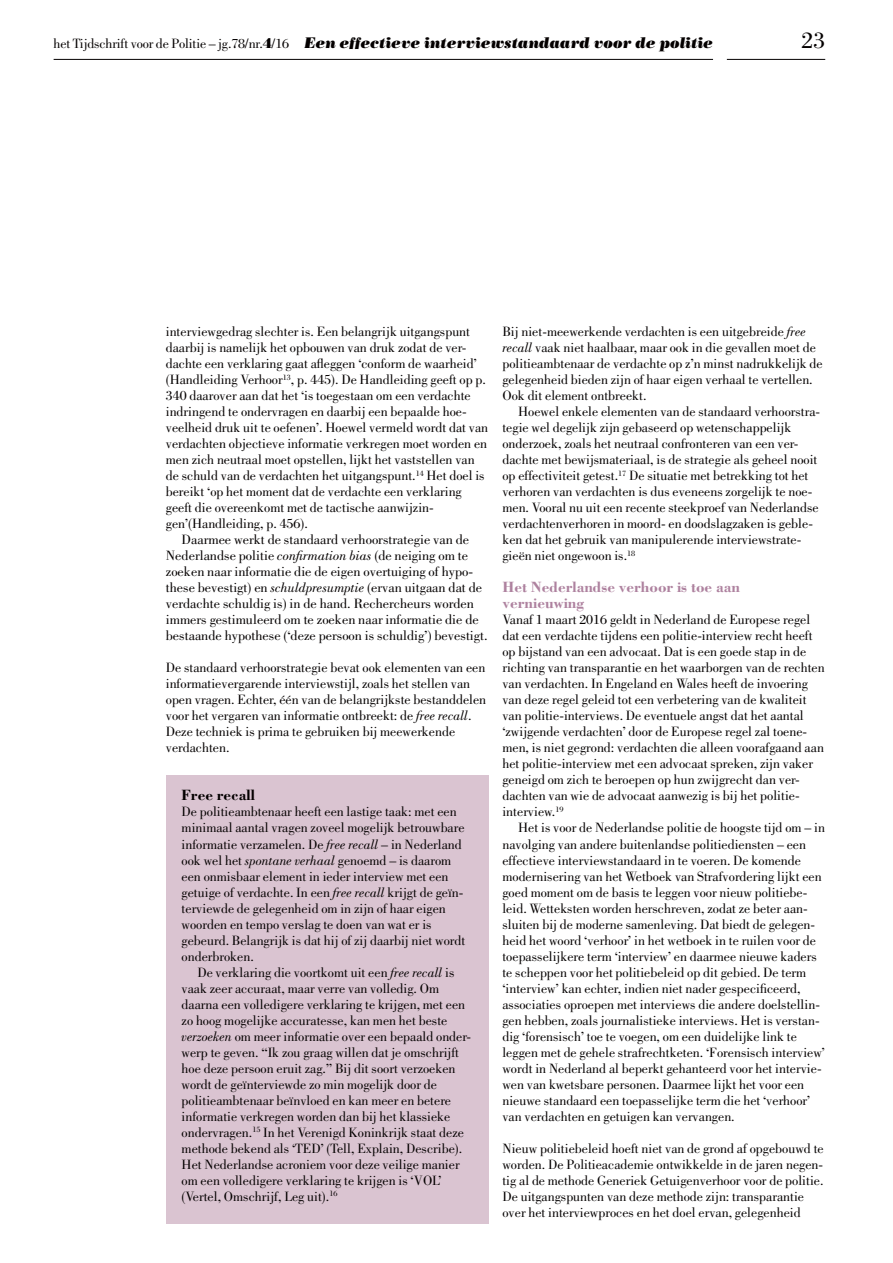
<style>
.page{position:relative;width:893px;height:1263px;background:#fff}
.page>*{position:absolute;margin:0;border:0;box-sizing:border-box;transform-origin:0 0}
.t1{font:23.7px "Bodoni Std";color:#040000}
.t2{font:italic 15.3px "Bodoni Std Poster";color:#040000;scale:.95 1}
.t3{font:700 15.3px/16px "Bodoni Std";color:#ae829f}
.t4{font:700 15.3px "Bodoni Std";color:#040000}
.t5{font:13.95px/16px "Bodoni Std";color:#040000}
.s1{font-family:"Bodoni Std";font-style:normal;font-size:13.95px}
.s2{font-style:normal;font-size:13.95px}
.s3{font-style:italic}
</style>
<div class="page">
<hr style="left:54px;top:59px;width:659px;height:1px;background:#040000">
<hr style="left:727px;top:59px;width:98px;height:1px;background:#040000">
<div style="left:166px;top:775px;width:323px;height:448px;background:#dac4d1"></div>
<p class="t2" style="left:54px;top:37px;width:695px"><span class="s1">het Tijdschrift voor de Politie – jg.78/nr.</span><span class="s2">4</span><span class="s1">/16</span> Een effectieve interviewstandaard voor de politie</p>
<h1 class="t1" style="left:801px;top:31px;width:25px">23</h1>
<p class="t5" style="left:166px;top:325px;width:324px">interviewgedrag slechter is. Een belangrijk uitgangspunt daarbij is namelijk het opbouwen van druk zodat de ver&shy;dachte een verklaring gaat afleggen ‘conform de waarheid’ (Handleiding Verhoor<sup>13</sup>, p. 445). De Handleiding geeft op p.<br>340 daarover aan dat het ‘is toegestaan om een verdachte indringend te ondervragen en daarbij een bepaalde hoe&shy;veelheid druk uit te oefenen’. Hoewel vermeld wordt dat van verdachten objectieve informatie verkregen moet worden en men zich neutraal moet opstellen, lijkt het vaststellen van de schuld van de verdachten het uitgangspunt.<sup>14</sup> Het doel is bereikt ‘op het moment dat de verdachte een verklaring geeft die overeenkomt met de tactische aanwijzin&shy;gen’(Handleiding, p. 456).</p>
<p class="t5" style="left:166px;top:533px;width:323px;text-indent:16px">Daarmee werkt de standaard verhoorstrategie van de Nederlandse politie <span class="s3">confirmation bias</span> (de neiging om te zoeken naar informatie die de eigen overtuiging of hypo&shy;these bevestigt) en <span class="s3">schuldpresumptie</span> (ervan uitgaan dat de verdachte schuldig is) in de hand. Rechercheurs worden immers gestimuleerd om te zoeken naar informatie die de bestaande hypothese (‘deze persoon is schuldig’) bevestigt.</p>
<p class="t5" style="left:166px;top:661px;width:322px">De standaard verhoorstrategie bevat ook elementen van een informatievergarende interviewstijl, zoals het stellen van open vragen. Echter, één van de belangrijkste bestanddelen voor het vergaren van informatie ontbreekt: de <span class="s3">free recall</span>.<br>Deze techniek is prima te gebruiken bij meewerkende verdachten.</p>
<p class="t4" style="left:182px;top:789px;width:75px">Free recall</p>
<p class="t5" style="left:182px;top:805px;width:285px">De politieambtenaar heeft een lastige taak: met een minimaal aantal vragen zoveel mogelijk betrouwbare informatie verzamelen. De <span class="s3">free recall</span> – in Nederland ook wel het <span class="s3">spontane verhaal</span> genoemd – is daarom een onmisbaar element in ieder interview met een getuige of verdachte. In een <span class="s3">free recall</span> krijgt de geïn&shy;terviewde de gelegenheid om in zijn of haar eigen woorden en tempo verslag te doen van wat er is gebeurd. Belangrijk is dat hij of zij daarbij niet wordt onderbroken.</p>
<p class="t5" style="left:182px;top:965px;width:291px;text-indent:16px">De verklaring die voortkomt uit een <span class="s3">free recall</span> is vaak zeer accuraat, maar verre van volledig. Om daarna een volledigere verklaring te krijgen, met een zo hoog mogelijke accuratesse, kan men het beste <span class="s3">verzoeken</span> om meer informatie over een bepaald onder&shy;werp te geven. “Ik zou graag willen dat je omschrijft hoe deze persoon eruit zag.” Bij dit soort verzoeken wordt de geïnterviewde zo min mogelijk door de politieambtenaar beïnvloed en kan meer en betere informatie verkregen worden dan bij het klassieke ondervragen.<sup>15</sup> In het Verenigd Koninkrijk staat deze methode bekend als ‘TED’ (Tell, Explain, Describe).<br>Het Nederlandse acroniem voor deze veilige manier om een volledigere verklaring te krijgen is ‘VOL’ (Vertel, Omschrijf, Leg uit).<sup>16</sup></p>
<p class="t5" style="left:502px;top:325px;width:322px">Bij niet-meewerkende verdachten is een uitgebreide <span class="s3">free recall</span> vaak niet haalbaar, maar ook in die gevallen moet de politieambtenaar de verdachte op z’n minst nadrukkelijk de gelegenheid bieden zijn of haar eigen verhaal te vertellen.<br>Ook dit element ontbreekt.</p>
<p class="t5" style="left:502px;top:405px;width:319px;text-indent:16px">Hoewel enkele elementen van de standaard verhoorstra&shy;tegie wel degelijk zijn gebaseerd op wetenschappelijk onderzoek, zoals het neutraal confronteren van een ver&shy;dachte met bewijsmateriaal, is de strategie als geheel nooit op effectiviteit getest.<sup>17</sup> De situatie met betrekking tot het verhoren van verdachten is dus eveneens zorgelijk te noe&shy;men. Vooral nu uit een recente steekproef van Nederlandse verdachtenverhoren in moord- en doodslagzaken is geble&shy;ken dat het gebruik van manipulerende interviewstrate&shy;gieën niet ongewoon is.<sup>18</sup></p>
<p class="t3" style="left:502px;top:581px;width:239px">Het Nederlandse verhoor is toe aan vernieuwing</p>
<p class="t5" style="left:502px;top:613px;width:324px">Vanaf 1 maart 2016 geldt in Nederland de Europese regel dat een verdachte tijdens een politie-interview recht heeft op bijstand van een advocaat. Dat is een goede stap in de richting van transparantie en het waarborgen van de rechten van verdachten. In Engeland en Wales heeft de invoering van deze regel geleid tot een verbetering van de kwaliteit van politie-interviews. De eventuele angst dat het aantal ‘zwijgende verdachten’ door de Europese regel zal toene&shy;men, is niet gegrond: verdachten die alleen voorafgaand aan het politie-interview met een advocaat spreken, zijn vaker geneigd om zich te beroepen op hun zwijgrecht dan ver&shy;dachten van wie de advocaat aanwezig is bij het politie&shy;interview.<sup>19</sup></p>
<p class="t5" style="left:502px;top:821px;width:324px;text-indent:16px">Het is voor de Nederlandse politie de hoogste tijd om – in navolging van andere buitenlandse politiediensten – een effectieve interviewstandaard in te voeren. De komende modernisering van het Wetboek van Strafvordering lijkt een goed moment om de basis te leggen voor nieuw politiebe&shy;leid. Wetteksten worden herschreven, zodat ze beter aan&shy;sluiten bij de moderne samenleving. Dat biedt de gelegen&shy;heid het woord ‘verhoor’ in het wetboek in te ruilen voor de toepasselijkere term ‘interview’ en daarmee nieuwe kaders te scheppen voor het politiebeleid op dit gebied. De term ‘interview’ kan echter, indien niet nader gespecificeerd, associaties oproepen met interviews die andere doelstellin&shy;gen hebben, zoals journalistieke interviews. Het is verstan&shy;dig ‘forensisch’ toe te voegen, om een duidelijke link te leggen met de gehele strafrechtketen. ‘Forensisch interview’ wordt in Nederland al beperkt gehanteerd voor het intervie&shy;wen van kwetsbare personen. Daarmee lijkt het voor een nieuwe standaard een toepasselijke term die het ‘verhoor’ van verdachten en getuigen kan vervangen.</p>
<p class="t5" style="left:502px;top:1141px;width:323px">Nieuw politiebeleid hoeft niet van de grond af opgebouwd te worden. De Politieacademie ontwikkelde in de jaren negen&shy;tig al de methode Generiek Getuigenverhoor voor de politie.<br>De uitgangspunten van deze methode zijn: transparantie over het interviewproces en het doel ervan, gelegenheid</p>
</div>
